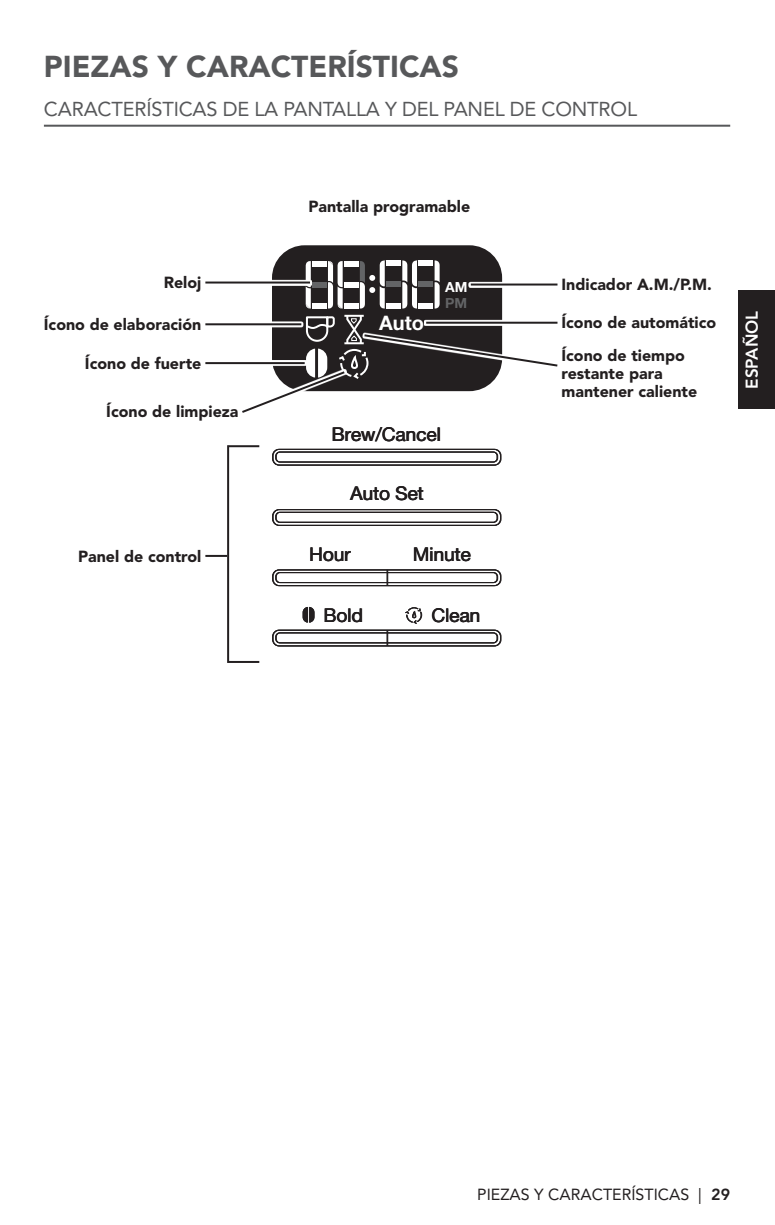
<style>
.page{position:relative;width:775px;height:1225px;background:#fff}
.page>*{position:absolute;margin:0;border:0;box-sizing:border-box;transform-origin:0 0}
.Section_Header___h2{font:900 30px "Avenir LT Std";color:#57585a}
.Section_SubHeader{font:20px "Avenir LT Std";letter-spacing:-.01em;color:#57585a}
.t1{font:700 20px "Helvetica Neue LT Std";color:#fff}
.t2{font:19px "Helvetica Neue LT Std";color:#231f20}
.t3{font:800 17px "Avenir LT Std";color:#fff}
.Callout___p{font:900 16px/18px "Avenir LT Std";color:#231f20}
.MAIN_Body_Head{font:900 16px "Avenir LT Std";color:#231f20}
.t4{font:16px "Avenir LT Std";color:#231f20}
.t5{font:700 14px/15.6px "Helvetica Neue LT Std";color:#fff}
.s1{color:#636466}
.s2{color:#231f20}
.s3{font-weight:800}
</style>
<div class="page">
<div style="left:738px;top:291px;width:37px;height:118px;background:#231f20"></div>
<div style="left:273px;top:246px;width:228px;height:144px;background:#231f20;border-radius:32px"></div>
<div style="left:273px;top:449px;width:228px;height:16px;border:1px solid #231f20;border-radius:6px"></div>
<svg style="left:302px;top:607px;width:13px;height:16px"></svg>
<svg style="left:405px;top:607px;width:18px;height:17px"></svg>
<div style="left:272px;top:449px;width:229px;height:17px;border:1px solid #231f20;border-radius:6px"></div>
<div style="left:275px;top:452px;width:222px;height:10px;border:1px solid #231f20;border-radius:4px"></div>
<div style="left:272px;top:509px;width:229px;height:17px;border:1px solid #231f20;border-radius:6px"></div>
<div style="left:275px;top:512px;width:222px;height:11px;border:1px solid #231f20;border-radius:4px"></div>
<div style="left:272px;top:569px;width:229px;height:17px;border:1px solid #231f20;border-radius:6px"></div>
<div style="left:275px;top:572px;width:222px;height:11px;border:1px solid #231f20;border-radius:4px"></div>
<div style="left:272px;top:630px;width:229px;height:16px;border:1px solid #231f20;border-radius:6px"></div>
<div style="left:275px;top:632px;width:222px;height:11px;border:1px solid #231f20;border-radius:4px"></div>
<svg style="left:387px;top:570px;width:1px;height:16px"></svg>
<svg style="left:387px;top:630px;width:1px;height:16px"></svg>
<hr style="left:44px;top:125px;width:686px;height:2px;background:#57585a">
<svg style="left:205px;top:281px;width:35px;height:1px"></svg>
<hr style="left:205px;top:282px;width:105px;height:2px;background:#231f20">
<hr style="left:205px;top:555px;width:22px;height:2px;background:#231f20">
<hr style="left:227px;top:445px;width:2px;height:218px;background:#231f20">
<hr style="left:229px;top:445px;width:30px;height:2px;background:#231f20">
<hr style="left:229px;top:661px;width:30px;height:2px;background:#231f20">
<svg style="left:205px;top:325px;width:35px;height:1px"></svg>
<hr style="left:205px;top:323px;width:96px;height:2px;background:#231f20">
<svg style="left:205px;top:364px;width:35px;height:1px"></svg>
<hr style="left:205px;top:362px;width:100px;height:2px;background:#231f20">
<svg style="left:240px;top:260px;width:318px;height:153px"></svg>
<h2 class="Section_Header___h2" style="left:44px;top:48px;width:416px">PIEZAS Y CARACTERÍSTICAS</h2>
<h2 class="Section_SubHeader" style="left:44px;top:97px;width:594px">CARACTERÍSTICAS DE LA PANTALLA Y DEL PANEL DE CONTROL</h2>
<p class="Callout___p" style="left:308px;top:197px;width:163px">Pantalla programable</p>
<p class="MAIN_Body_Head" style="left:164px;top:273px;width:39px">Reloj</p>
<p class="t5" style="left:445px;top:279px;width:24px">AM<br><span class="s1">PM</span></p>
<p class="Callout___p" style="left:561px;top:276px;width:152px">Indicador A.M./P.M.</p>
<p class="MAIN_Body_Head" style="left:44px;top:315px;width:159px">Ícono de elaboración</p>
<p class="MAIN_Body_Head" style="left:85px;top:354px;width:118px">Ícono de fuerte</p>
<p class="MAIN_Body_Head" style="left:106px;top:402px;width:134px">Ícono de limpieza</p>
<p class="t1" style="left:379px;top:311px;width:74px">Auto <span class="s2">12</span></p>
<p class="Callout___p" style="left:561px;top:314px;width:156px">Ícono de automático</p>
<p class="Callout___p" style="left:561px;top:347px;width:137px">Ícono de tiempo restante para mantener caliente</p>
<p class="t3" style="left:741px;top:389px;width:80px;rotate:-90deg">ESPAÑOL</p>
<p class="t2" style="left:331px;top:423px;width:111px">Brew/Cancel</p>
<p class="t2" style="left:350px;top:482px;width:75px">Auto Set</p>
<p class="MAIN_Body_Head" style="left:78px;top:547px;width:125px">Panel de control</p>
<p class="t2" style="left:309px;top:543px;width:43px">Hour</p>
<p class="t2" style="left:413px;top:543px;width:60px">Minute</p>
<p class="t2" style="left:323px;top:604px;width:41px">Bold</p>
<p class="t2" style="left:431px;top:604px;width:50px">Clean</p>
<p class="t4" style="left:477px;top:1185px;width:254px">PIEZAS Y CARACTERÍSTICAS | <span class="s3">29</span></p>
</div>
